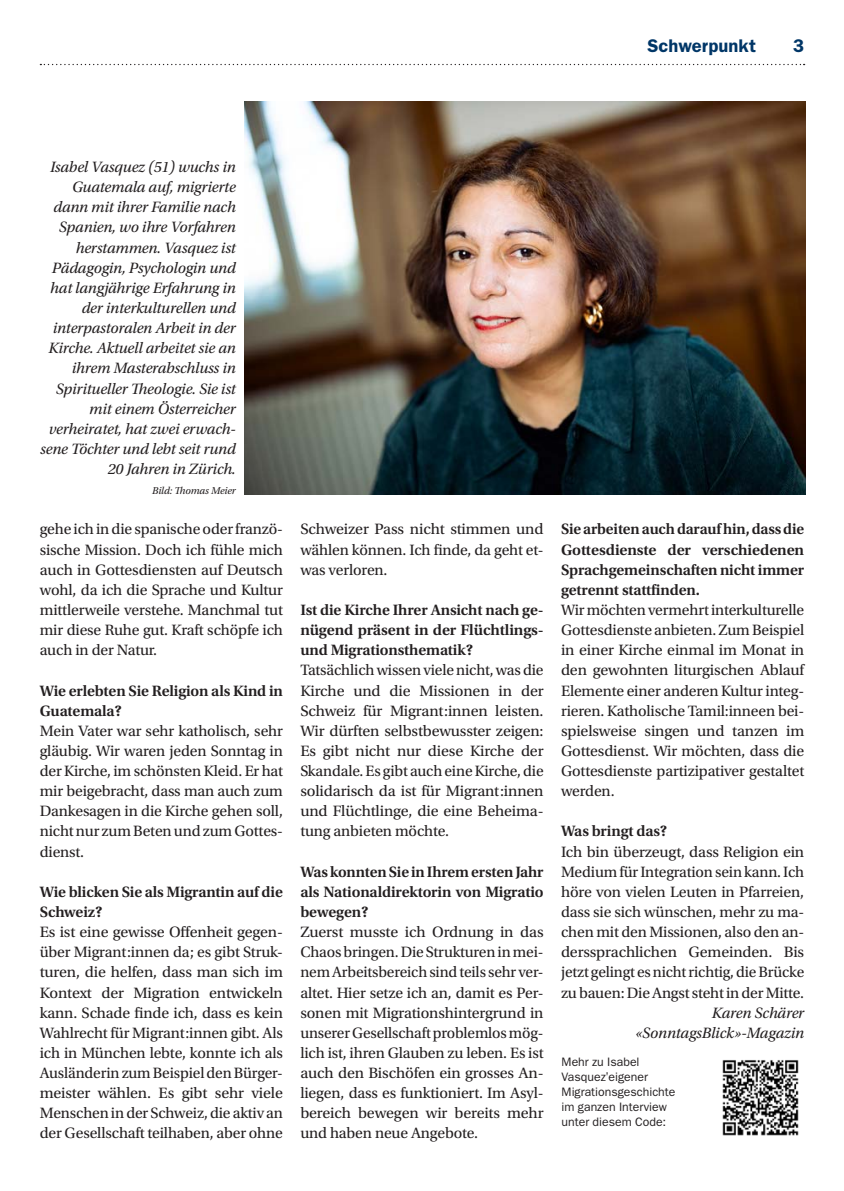
<style>
.page{position:relative;width:844px;height:1191px;background:#fff}
.page>*{position:absolute;margin:0;border:0;box-sizing:border-box;transform-origin:0 0}
.t1{font:600 18.38px "ITC Franklin Gothic Std";letter-spacing:.005em;color:#003667}
.Fliesstext{font:15.75px/20.1px "Utopia Std";letter-spacing:-.01em;color:#231f20;text-align:justify}
.Fliesstext_kursiv{font:italic 15.75px/20.1px "Utopia Std";letter-spacing:-.01em;color:#231f20;text-align:right}
.Fliesstext_fett_Lead{font:600 15.75px/20.1px "Utopia Std";letter-spacing:-.01em;color:#231f20;text-align:justify}
.Fliesstext-2{font:600 15.75px "Utopia Std";letter-spacing:-.01em;color:#231f20}
.t2{font:12.25px/14.9px "ITC Franklin Gothic Std";color:#231f20}
.Fliesstext_kursiv-2{font:italic 10.5px "Utopia Std";letter-spacing:-.01em;color:#231f20}
.s1{font-family:"Utopia Std"}
</style>
<div class="page">
<img style="left:244px;top:101px;width:561px;height:393px">
<img style="left:722px;top:1060px;width:77px;height:76px">
<svg style="left:40px;top:64px;width:764px;height:1px"></svg>
<p class="t1" style="left:647px;top:35px;width:110px">Schwerpunkt</p>
<p class="t1" style="left:793px;top:35px;width:13px">3</p>
<p class="Fliesstext_kursiv" style="left:40px;top:157px;width:197px">Isabel Vasquez (51) wuchs in<br>Guatemala auf, migrierte dann mit ihrer Familie nach<br>Spanien, wo ihre Vorfahren herstammen. Vasquez ist<br>Pädagogin, Psychologin und hat langjährige Erfahrung in der interkulturellen und interpastoralen Arbeit in der<br>Kirche. Aktuell arbeitet sie an ihrem Masterabschluss in<br>Spiritueller Theologie. Sie ist mit einem Österreicher verheiratet, hat zwei erwach&shy;sene Töchter und lebt seit rund<br>20 Jahren in Zürich.</p>
<p class="Fliesstext_kursiv-2" style="left:152px;top:485px;width:85px">Bild: Thomas Meier</p>
<p class="Fliesstext" style="left:40px;top:519px;width:245px">gehe ich in die spanische oder franzö&shy;sische Mission. Doch ich fühle mich auch in Gottesdiensten auf Deutsch wohl, da ich die Sprache und Kultur mittlerweile verstehe. Manchmal tut mir diese Ruhe gut. Kraft schöpfe ich auch in der Natur.</p>
<p class="Fliesstext_fett_Lead" style="left:40px;top:680px;width:245px">Wie erlebten Sie Religion als Kind in<br>Guatemala?</p>
<p class="Fliesstext" style="left:40px;top:721px;width:245px">Mein Vater war sehr katholisch, sehr gläubig. Wir waren jeden Sonntag in der Kirche, im schönsten Kleid. Er hat mir beigebracht, dass man auch zum Dankesagen in die Kirche gehen soll, nicht nur zum Beten und zum Gottes&shy;dienst.</p>
<p class="Fliesstext_fett_Lead" style="left:40px;top:882px;width:245px">Wie blicken Sie als Migrantin auf die<br>Schweiz?</p>
<p class="Fliesstext" style="left:40px;top:922px;width:245px">Es ist eine gewisse Offenheit gegen&shy;über Migrant:innen da; es gibt Struk&shy;turen, die helfen, dass man sich im Kontext der Migration entwickeln kann. Schade finde ich, dass es kein Wahlrecht für Migrant:innen gibt. Als ich in München lebte, konnte ich als Ausländerin zum Beispiel den Bürger&shy;meister wählen. Es gibt sehr viele Menschen in der Schweiz, die aktiv an der Gesellschaft teilhaben, aber ohne</p>
<p class="Fliesstext" style="left:300px;top:519px;width:245px">Schweizer Pass nicht stimmen und wählen können. Ich finde, da geht et&shy;was verloren.</p>
<p class="Fliesstext_fett_Lead" style="left:300px;top:600px;width:245px">Ist die Kirche Ihrer Ansicht nach ge&shy;nügend präsent in der Flüchtlings&shy;und Migrationsthematik?</p>
<p class="Fliesstext" style="left:300px;top:660px;width:245px">Tatsächlich wissen viele nicht, was die Kirche und die Missionen in der Schweiz für Migrant:innen leisten.<br>Wir dürften selbstbewusster zeigen:<br>Es gibt nicht nur diese Kirche der Skandale. Es gibt auch eine Kirche, die solidarisch da ist für Migrant:innen und Flüchtlinge, die eine Beheima&shy;tung anbieten möchte.</p>
<p class="Fliesstext_fett_Lead" style="left:300px;top:861px;width:245px">Was konnten Sie in Ihrem ersten Jahr als Nationaldirektorin von Migratio bewegen?</p>
<p class="Fliesstext" style="left:300px;top:922px;width:245px">Zuerst musste ich Ordnung in das Chaos bringen. Die Strukturen in mei&shy;nem Arbeitsbereich sind teils sehr ver&shy;altet. Hier setze ich an, damit es Per&shy;sonen mit Migrationshintergrund in unserer Gesellschaft problemlos mög&shy;lich ist, ihren Glauben zu leben. Es ist auch den Bischöfen ein grosses An&shy;liegen, dass es funktioniert. Im Asyl&shy;bereich bewegen wir bereits mehr und haben neue Angebote.</p>
<p class="Fliesstext_fett_Lead" style="left:561px;top:519px;width:245px">Sie arbeiten auch darauf hin, dass die Gottesdienste der verschiedenen Sprachgemeinschaften nicht immer getrennt stattfinden.</p>
<p class="Fliesstext" style="left:561px;top:600px;width:245px">Wir möchten vermehrt interkulturelle Gottesdienste anbieten. Zum Beispiel in einer Kirche einmal im Monat in den gewohnten liturgischen Ablauf Elemente einer anderen Kultur integ&shy;rieren. Katholische Tamil:inneen bei&shy;spielsweise singen und tanzen im Gottesdienst. Wir möchten, dass die Gottesdienste partizipativer gestaltet werden.</p>
<p class="Fliesstext-2" style="left:561px;top:822px;width:108px">Was bringt das?</p>
<p class="Fliesstext" style="left:561px;top:841px;width:245px">Ich bin überzeugt, dass Religion ein Medium für Integration sein kann. Ich höre von vielen Leuten in Pfarreien, dass sie sich wünschen, mehr zu ma&shy;chen mit den Missionen, also den an&shy;derssprachlichen Gemeinden. Bis jetzt gelingt es nicht richtig, die Brücke zu bauen: Die Angst steht in der Mitte.</p>
<p class="Fliesstext_kursiv" style="left:711px;top:1002px;width:94px">Karen Schärer</p>
<p class="Fliesstext_kursiv" style="left:635px;top:1022px;width:170px">«SonntagsBlick»-Magazin</p>
<p class="t2" style="left:561px;top:1054px;width:115px">Mehr zu Isabel<br>Vasquez<span class="s1">'</span>eigener<br>Migrationsgeschichte im ganzen Interview unter diesem Code:</p>
</div>
